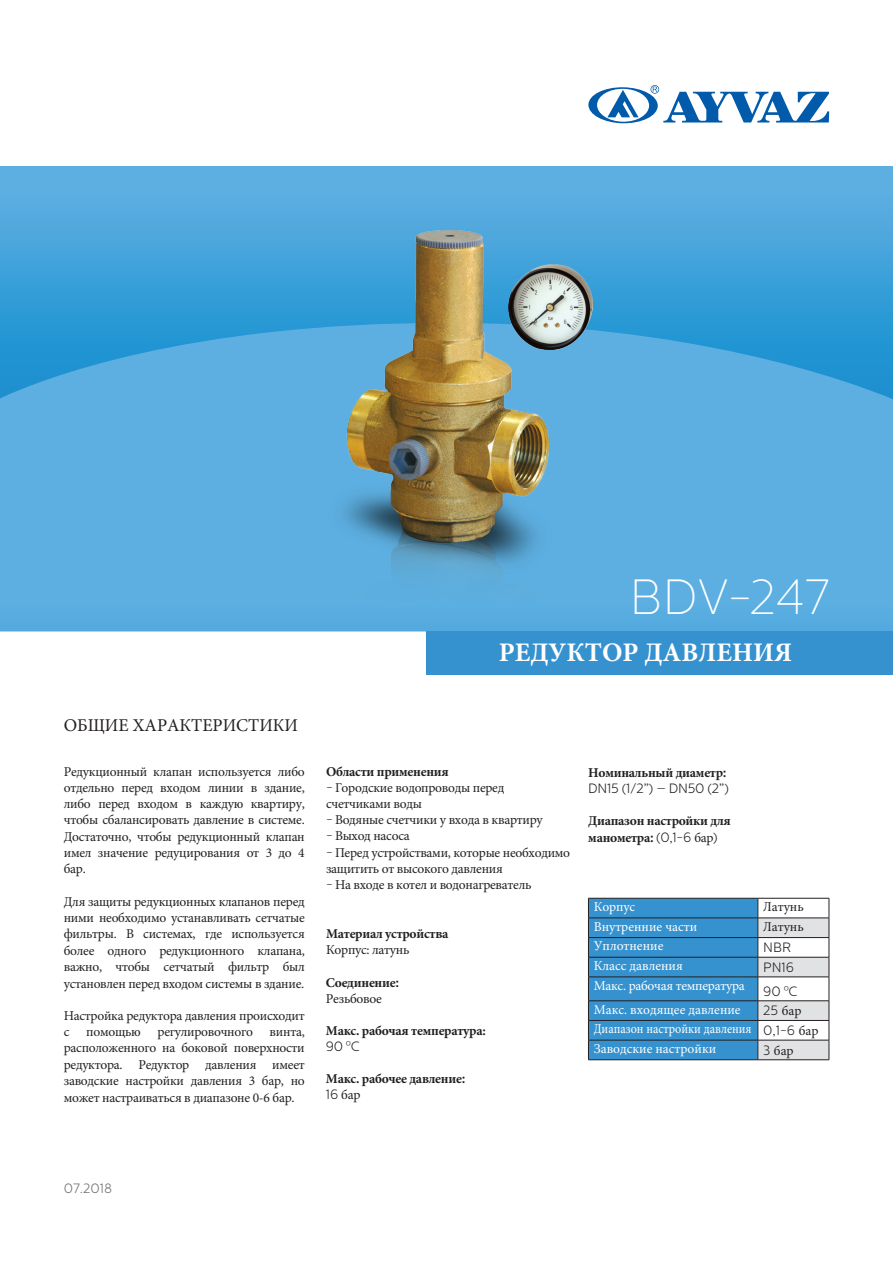
<style>
.page{position:relative;width:893px;height:1263px;background:#fff}
.page>*{position:absolute;margin:0;border:0;box-sizing:border-box;transform-origin:0 0}
.t1{font:100 49.35px "Centrale Sans";letter-spacing:-.005em;color:#fff}
.t2{font:700 26.85px "Minion Pro";color:#fff}
.t3{font:18px "Minion Pro";color:#231f20}
.t4{font:13.5px/16.4px "Minion Pro";letter-spacing:-.02em;color:#231f20;text-align:justify}
.t5{font:700 13.5px/15.3px "Minion Pro";letter-spacing:-.02em;color:#231f20}
.t6{font:13.5px "Minion Pro";color:#fff}
.t7{font:300 13.5px/16.2px "Centrale Sans";letter-spacing:-.01em;color:#231f20}
.t8{font:13.5px "Minion Pro";color:#fff;scale:.9 1}
.t9{font:13.5px "Minion Pro";letter-spacing:-.02em;color:#fff}
.t10{font:300 13.5px "Centrale Sans";color:#6c6d70}
.s1{font-family:"Centrale Sans";font-weight:300}
.s2{font-weight:400}
.s3{font-family:"Centrale Sans"}
.s4{font-family:"Helvetica";font-weight:300}
.s5{font-family:"Minion Pro";font-weight:700}
.s6{font-weight:700}
.s7{font-family:"Helvetica"}
.s8{font-family:"Minion Pro";font-weight:400}
</style>
<div class="page">
<svg style="left:0;top:166px;width:893px;height:157px;background:#4aa6dc"></svg>
<svg style="left:0;top:323px;width:893px;height:308px;background:#56acdf"></svg>
<div style="left:426px;top:631px;width:467px;height:43px;background:#3692cf"></div>
<svg style="left:588px;top:85px;width:241px;height:39px"></svg>
<svg style="left:588px;top:898px;width:242px;height:162px;background:#68a5ce"></svg>
<hr style="left:758px;top:937px;width:71px;height:1px;background:#231f20">
<hr style="left:758px;top:977px;width:71px;height:1px;background:#231f20">
<hr style="left:758px;top:1020px;width:71px;height:1px;background:#231f20">
<hr style="left:758px;top:1040px;width:71px;height:1px;background:#231f20">
<hr style="left:758px;top:1059px;width:71px;height:1px;background:#231f20">
<img style="left:552px;top:265px;width:40px;height:85px">
<img style="left:328px;top:231px;width:224px;height:401px">
<p class="t3" style="left:64px;top:713px;width:236px">ОБЩИЕ ХАРАКТЕРИСТИКИ</p>
<p class="t4" style="left:64px;top:763px;width:242px">Редукционный клапан используется либо отдельно перед входом линии в здание, либо перед входом в каждую квартиру, чтобы сбалансировать давление в системе.<br>Достаточно, чтобы редукционный клапан имел значение редуцирования от 3 до 4 бар.</p>
<p class="t4" style="left:64px;top:893px;width:242px">Для защиты редукционных клапанов перед ними необходимо устанавливать сетчатые фильтры. В системах, где используется более одного редукционного клапана, важно, чтобы сетчатый фильтр был установлен перед входом системы в здание.</p>
<p class="t4" style="left:64px;top:1008px;width:242px">Настройка редуктора давления происходит с помощью регулировочного винта, расположенного на боковой поверхности редуктора. Редуктор давления имеет заводские настройки давления 3 бар, но может настраиваться в диапазоне 0-6 бар.</p>
<p class="t1" style="left:629px;top:570px;width:202px">BDV-247</p>
<p class="t2" style="left:499px;top:633px;width:295px">РЕДУКТОР ДАВЛЕНИЯ</p>
<p class="t5" style="left:326px;top:763px;width:124px">Области применения</p>
<p class="t4" style="left:326px;top:779px;width:180px"><span class="s1">-</span> Городские водопроводы перед счетчиками воды</p>
<p class="t4" style="left:326px;top:812px;width:218px"><span class="s1">-</span> Водяные счетчики у входа в квартиру</p>
<p class="t4" style="left:326px;top:828px;width:85px"><span class="s1">-</span> Выход насоса</p>
<p class="t4" style="left:326px;top:844px;width:246px"><span class="s1">-</span> Перед устройствами, которые необходимо защитить от высокого давления</p>
<p class="t4" style="left:326px;top:877px;width:207px"><span class="s1">-</span> На входе в котел и водонагреватель</p>
<p class="t5" style="left:326px;top:926px;width:124px">Материал устройства<br><span class="s2">Корпус: латунь</span></p>
<p class="t5" style="left:326px;top:975px;width:75px">Соединение<span class="s3">:<br></span><span class="s2">Резьбовое</span></p>
<p class="t5" style="left:326px;top:1022px;width:161px;line-height:16.6px">Макс. рабочая температура:<br><span class="s1">90</span> <span class="s4">º</span><span class="s1">C</span></p>
<p class="t5" style="left:326px;top:1071px;width:141px;line-height:15.8px">Макс. рабочее давление<span class="s3">:<br></span><span class="s1">16</span> <span class="s2">бар</span></p>
<p class="t7" style="left:588px;top:764px;width:142px"><span class="s5">Номинальный диаметр</span><span class="s6">:<br></span>DN15 (1/2”) – DN50 (2”)</p>
<p class="t5" style="left:588px;top:812px;width:144px;line-height:17px">Диапазон настройки для манометра<span class="s3">:</span> <span class="s1">(0,1-6</span> <span class="s2">бар</span><span class="s1">)</span></p>
<p class="t6" style="left:594px;top:898px;width:43px">Корпус</p>
<p class="t4" style="left:763px;top:898px;width:42px">Латунь</p>
<p class="t6" style="left:594px;top:917px;width:105px">Внутренние части</p>
<p class="t4" style="left:763px;top:918px;width:42px">Латунь</p>
<p class="t6" style="left:594px;top:937px;width:71px">Уплотнение</p>
<p class="t7" style="left:763px;top:939px;width:29px">NBR</p>
<p class="t6" style="left:594px;top:957px;width:91px">Класс давления</p>
<p class="t7" style="left:763px;top:959px;width:32px">PN16</p>
<p class="t9" style="left:594px;top:976px;width:152px">Макс. рабочая температура</p>
<p class="t7" style="left:763px;top:983px;width:36px">90 <span class="s7">º</span>C</p>
<p class="t6" style="left:594px;top:1000px;width:148px">Макс. входящее давление</p>
<p class="t4" style="left:763px;top:1003px;width:40px"><span class="s1">25</span> бар</p>
<p class="t8" style="left:594px;top:1020px;width:177px">Диапазон настройки давления</p>
<p class="t7" style="left:763px;top:1022px;width:57px">0,1-6 <span class="s8">бар</span></p>
<p class="t6" style="left:594px;top:1039px;width:124px">Заводские настройки</p>
<p class="t4" style="left:763px;top:1042px;width:32px"><span class="s1">3</span> бар</p>
<p class="t10" style="left:64px;top:1181px;width:50px">07.2018</p>
</div>
